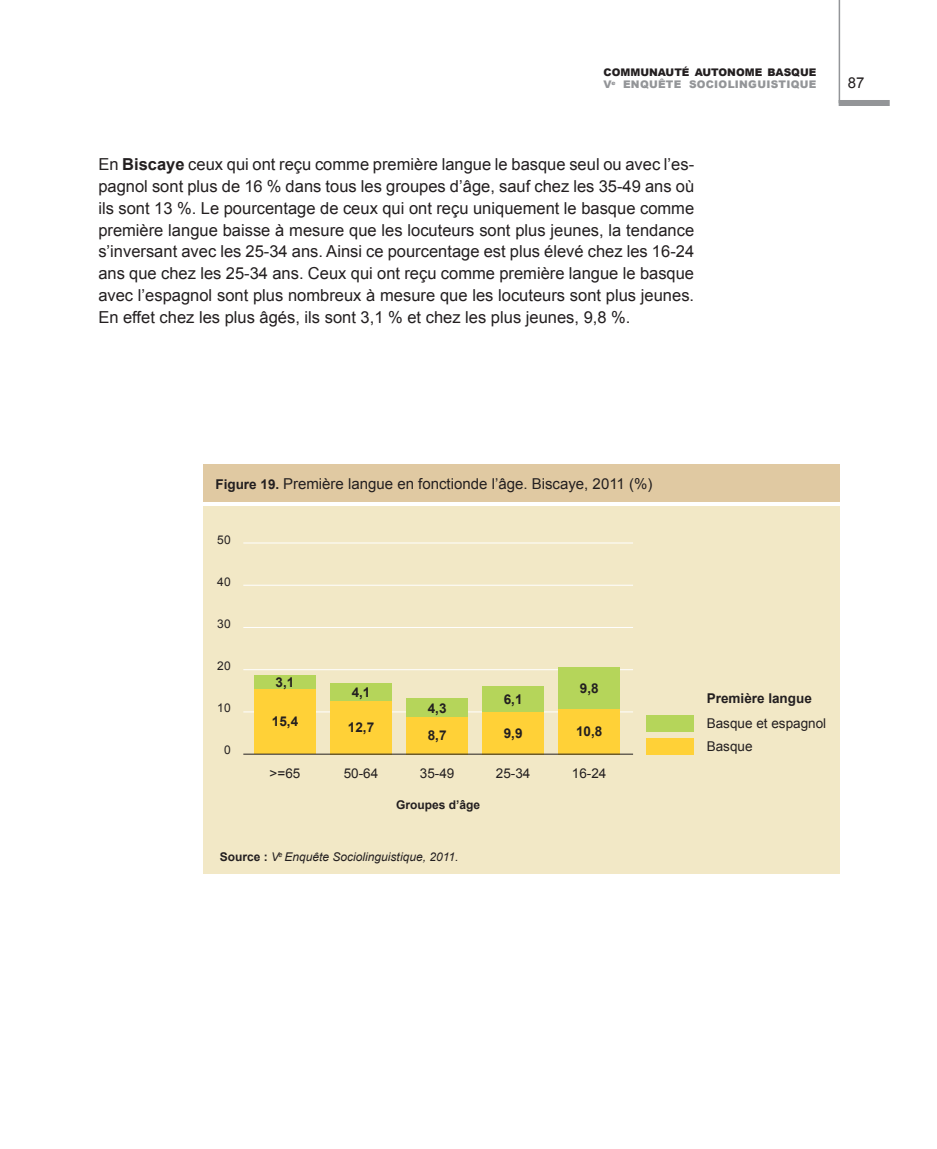
<style>
.page{position:relative;width:937px;height:1149px;background:#fff}
.page>*{position:absolute;margin:0;border:0;box-sizing:border-box;transform-origin:0 0}
.Normala{font:16.5px/21.8px "Arial";color:#231f20;text-align:justify}
.TablaTit{font:15px "Arial";color:#231f20}
.TablaTXT{font:700 13.5px "Arial";color:#231f20}
.TablaTXT-2{font:13.5px "Arial";color:#231f20}
.TablaIturria{font:italic 12px "Arial";color:#231f20}
.t1{font:700 12px "Arial";color:#231f20}
.t2{font:12px "Arial";color:#231f20}
.t3{font:900 10.5px/12.6px "Arial";letter-spacing:.025em;color:#939598}
.s1{color:#231f20}
.s2{font-weight:700}
.s3{font-weight:700;font-size:13.5px}
.s4{font-weight:700;font-style:normal}
</style>
<div class="page">
<hr style="left:838px;top:0;width:1px;height:103px;background:#939598">
<div style="left:838px;top:100px;width:51px;height:6px;background:#939598"></div>
<div style="left:202px;top:506px;width:637px;height:367px;background:#f2e8c6"></div>
<div style="left:202px;top:464px;width:637px;height:38px;background:#e0c9a2"></div>
<hr style="left:243px;top:669px;width:389px;height:1px;background:#fff">
<hr style="left:243px;top:585px;width:389px;height:1px;background:#fff">
<hr style="left:243px;top:627px;width:389px;height:1px;background:#fff">
<hr style="left:243px;top:542px;width:389px;height:1px;background:#fff">
<hr style="left:243px;top:711px;width:389px;height:1px;background:#fff">
<div style="left:558px;top:708px;width:62px;height:46px;background:#ffd137"></div>
<div style="left:558px;top:667px;width:62px;height:41px;background:#b5d55a"></div>
<div style="left:330px;top:699px;width:62px;height:55px;background:#ffd137"></div>
<div style="left:330px;top:682px;width:62px;height:18px;background:#b5d55a"></div>
<div style="left:406px;top:716px;width:62px;height:38px;background:#ffd137"></div>
<div style="left:406px;top:698px;width:62px;height:18px;background:#b5d55a"></div>
<div style="left:482px;top:712px;width:62px;height:42px;background:#ffd137"></div>
<div style="left:482px;top:686px;width:62px;height:26px;background:#b5d55a"></div>
<div style="left:646px;top:715px;width:47px;height:16px;background:#b5d55a"></div>
<div style="left:646px;top:738px;width:47px;height:16px;background:#ffd137"></div>
<div style="left:254px;top:688px;width:62px;height:66px;background:#ffd137"></div>
<div style="left:254px;top:675px;width:62px;height:13px;background:#b5d55a"></div>
<hr style="left:243px;top:753px;width:389px;height:1px;background:#231f20">
<p class="t3" style="left:603px;top:65px;width:214px"><span class="s1">COMMUNAUTÉ AUTONOME BASQUE<br></span>V<sup>e</sup> ENQUÊTE SOCIOLINGUISTIQUE</p>
<p class="TablaTit" style="left:847px;top:73px;width:18px">87</p>
<p class="Normala" style="left:98px;top:154px;width:597px">En <span class="s2">Biscaye</span> ceux qui ont reçu comme première langue le basque seul ou avec l’es&shy;pagnol sont plus de 16 % dans tous les groupes d’âge, sauf chez les 35-49 ans où ils sont 13 %. Le pourcentage de ceux qui ont reçu uniquement le basque comme première langue baisse à mesure que les locuteurs sont plus jeunes, la tendance s’inversant avec les 25-34 ans. Ainsi ce pourcentage est plus élevé chez les 16-24 ans que chez les 25-34 ans. Ceux qui ont reçu comme première langue le basque avec l’espagnol sont plus nombreux à mesure que les locuteurs sont plus jeunes.<br>En effet chez les plus âgés, ils sont 3,1 % et chez les plus jeunes, 9,8 %.</p>
<p class="TablaTit" style="left:215px;top:473px;width:438px"><span class="s3">Figure 19.</span> Première langue en fonctionde l’âge. Biscaye, 2011 (%)</p>
<p class="t2" style="left:217px;top:532px;width:15px">50</p>
<p class="t2" style="left:217px;top:573px;width:15px">40</p>
<p class="t2" style="left:217px;top:615px;width:15px">30</p>
<p class="t2" style="left:217px;top:657px;width:15px">20</p>
<p class="t2" style="left:217px;top:699px;width:15px">10</p>
<p class="t2" style="left:224px;top:741px;width:8px">0</p>
<p class="TablaTXT" style="left:275px;top:673px;width:20px">3,1</p>
<p class="TablaTXT" style="left:272px;top:712px;width:28px">15,4</p>
<p class="TablaTXT-2" style="left:269px;top:764px;width:32px">&gt;=65</p>
<p class="TablaTXT" style="left:351px;top:682px;width:20px">4,1</p>
<p class="TablaTXT" style="left:348px;top:718px;width:28px">12,7</p>
<p class="TablaTXT-2" style="left:343px;top:764px;width:36px">50-64</p>
<p class="TablaTXT" style="left:427px;top:699px;width:20px">4,3</p>
<p class="TablaTXT" style="left:427px;top:726px;width:20px">8,7</p>
<p class="TablaTXT-2" style="left:419px;top:764px;width:36px">35-49</p>
<p class="t1" style="left:396px;top:797px;width:86px">Groupes d’âge</p>
<p class="TablaIturria" style="left:219px;top:849px;width:240px"><span class="s4">Source :</span> V<sup>e</sup> Enquête Sociolinguistique, 2011.</p>
<p class="TablaTXT" style="left:503px;top:690px;width:20px">6,1</p>
<p class="TablaTXT" style="left:503px;top:724px;width:20px">9,9</p>
<p class="TablaTXT-2" style="left:495px;top:764px;width:36px">25-34</p>
<p class="TablaTXT" style="left:579px;top:678px;width:20px">9,8</p>
<p class="TablaTXT" style="left:575px;top:722px;width:28px">10,8</p>
<p class="TablaTXT-2" style="left:571px;top:764px;width:36px">16-24</p>
<p class="TablaTXT" style="left:706px;top:688px;width:107px">Première langue</p>
<p class="TablaTXT-2" style="left:706px;top:714px;width:121px">Basque et espagnol</p>
<p class="TablaTXT-2" style="left:706px;top:737px;width:47px">Basque</p>
</div>
